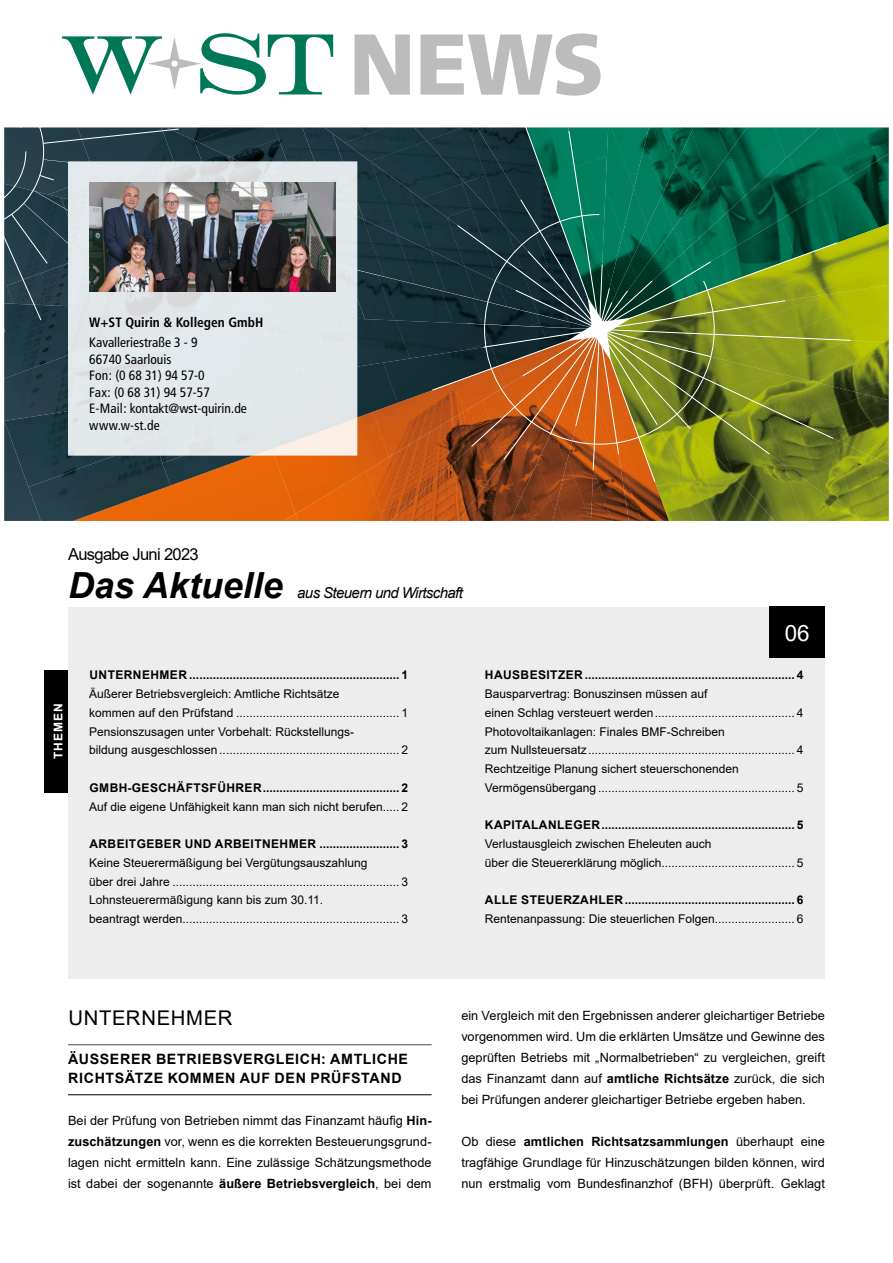
<style>
.page{position:relative;width:893px;height:1263px;background:#fff}
.page>*{position:absolute;margin:0;border:0;box-sizing:border-box;transform-origin:0 0}
.t1{font:900 86.1px "Frutiger";color:#bcbcbc}
.t2{font:italic 700 36px "Arial";color:#000}
.t3{font:22.5px "Arial";color:#fff}
.t4{font:20.25px "Arial";letter-spacing:.035em;color:#000}
.t5{font:16.5px "Arial";letter-spacing:-.04em;color:#000}
.t6{font:italic 15px "Arial";letter-spacing:-.04em;color:#000}
.t7{font:700 14.25px/19.5px "Arial";letter-spacing:.045em;color:#000}
.t8{font:condensed 13.5px/16.5px "Frutiger";color:#000}
.t9{font:700 condensed 13.5px "Frutiger";color:#000}
.t10{font:12.75px/21px "Arial";color:#000;text-align:justify}
.t11{font:12px/18.8px "Arial";color:#000}
.t12{font:700 12px "Arial";letter-spacing:.035em;color:#000}
.t13{font:700 12px "Arial";letter-spacing:.085em;color:#fff}
.s1{font-weight:700}
</style>
<div class="page">
<svg style="left:62px;top:33px;width:271px;height:62px"></svg>
<div style="left:171px;top:61px;width:7px;height:6px;background:#fff;border-radius:50%"></div>
<img style="left:831px;top:482px;width:30px;height:36px">
<img style="left:861px;top:482px;width:28px;height:39px">
<img style="left:774px;top:482px;width:9px;height:39px">
<img style="left:783px;top:482px;width:48px;height:39px">
<img style="left:820px;top:491px;width:38px;height:30px">
<svg style="left:857px;top:518px;width:4px;height:3px"></svg>
<img style="left:716px;top:482px;width:14px;height:39px">
<img style="left:730px;top:482px;width:44px;height:39px">
<img style="left:669px;top:482px;width:47px;height:39px">
<img style="left:599px;top:482px;width:70px;height:39px">
<svg style="left:4px;top:482px;width:595px;height:39px;background:#b65314"></svg>
<img style="left:4px;top:421px;width:64px;height:66px">
<img style="left:28px;top:455px;width:142px;height:66px">
<img style="left:162px;top:455px;width:91px;height:30px">
<img style="left:4px;top:332px;width:64px;height:23px">
<img style="left:4px;top:355px;width:64px;height:66px">
<img style="left:179px;top:141px;width:15px;height:21px">
<img style="left:194px;top:141px;width:34px;height:21px">
<img style="left:179px;top:128px;width:16px;height:13px">
<img style="left:195px;top:128px;width:33px;height:29px">
<div style="left:139px;top:388px;width:89px;height:67px;background:#e3e8eb"></div>
<img style="left:115px;top:441px;width:45px;height:14px">
<img style="left:184px;top:426px;width:44px;height:29px">
<div style="left:77px;top:332px;width:90px;height:72px;background:#e2e7ea"></div>
<div style="left:135px;top:313px;width:84px;height:83px;background:#e3e9ec"></div>
<img style="left:68px;top:347px;width:42px;height:49px">
<div style="left:193px;top:315px;width:35px;height:73px;background:#e3e9ec"></div>
<img style="left:68px;top:396px;width:45px;height:15px">
<img style="left:201px;top:384px;width:20px;height:7px">
<img style="left:179px;top:291px;width:9px;height:22px">
<img style="left:188px;top:291px;width:40px;height:24px">
<img style="left:179px;top:306px;width:10px;height:5px">
<img style="left:202px;top:162px;width:26px;height:21px">
<svg style="left:228px;top:128px;width:661px;height:354px;background:#5f7148"></svg>
<svg style="left:4px;top:128px;width:175px;height:204px;background:#697b83"></svg>
<img style="left:89px;top:183px;width:247px;height:108px">
<div style="left:68px;top:607px;width:757px;height:371px;background:#ededed"></div>
<hr style="left:68px;top:1044px;width:364px;height:1px;background:#4a4a49">
<hr style="left:68px;top:1094px;width:364px;height:1px;background:#000">
<div style="left:770px;top:607px;width:55px;height:51px;background:#000"></div>
<div style="left:45px;top:670px;width:23px;height:122px;background:#000"></div>
<h1 class="t1" style="left:349px;top:12px;width:257px">NEWS</h1>
<p class="t9" style="left:89px;top:314px;width:175px">W+ST Quirin &amp; Kollegen GmbH</p>
<p class="t8" style="left:89px;top:334px;width:159px">Kavalleriestraße 3 - 9<br>66740 Saarlouis<br>Fon: (0 68 31) 94 57-0<br>Fax: (0 68 31) 94 57-57<br>E-Mail: kontakt@wst-quirin.de www.w-st.de</p>
<h3 class="t5" style="left:68px;top:543px;width:132px">Ausgabe Juni 2023</h3>
<h2 class="t2" style="left:68px;top:561px;width:216px">Das Aktuelle</h2>
<p class="t6" style="left:297px;top:583px;width:167px">aus Steuern und Wirtschaft</p>
<h3 class="t3" style="left:785px;top:617px;width:27px">06</h3>
<p class="t13" style="left:50px;top:759px;width:57px;rotate:-90deg">THEMEN</p>
<p class="t12" style="left:90px;top:667px;width:320px">UNTERNEHMER ............................................................... 1</p>
<p class="t11" style="left:89px;top:684px;width:320px">Äußerer Betriebsvergleich: Amtliche Richtsätze<br>kommen auf den Prüfstand ................................................. 1<br>Pensionszusagen unter Vorbehalt: Rückstellungs-<br>bildung ausgeschlossen ...................................................... 2</p>
<p class="t12" style="left:89px;top:779px;width:320px">GMBH-GESCHÄFTSFÜHRER......................................... 2</p>
<p class="t11" style="left:89px;top:797px;width:320px">Auf die eigene Unfähigkeit kann man sich nicht berufen..... 2</p>
<p class="t12" style="left:89px;top:835px;width:320px">ARBEITGEBER UND ARBEITNEHMER ........................ 3</p>
<p class="t11" style="left:89px;top:853px;width:320px">Keine Steuerermäßigung bei Vergütungsauszahlung<br>über drei Jahre .................................................................... 3<br>Lohnsteuerermäßigung kann bis zum 30.11.<br>beantragt werden................................................................. 3</p>
<p class="t12" style="left:485px;top:667px;width:320px">HAUSBESITZER ............................................................... 4</p>
<p class="t11" style="left:485px;top:684px;width:320px">Bausparvertrag: Bonuszinsen müssen auf<br>einen Schlag versteuert werden.......................................... 4<br>Photovoltaikanlagen: Finales BMF-Schreiben<br>zum Nullsteuersatz.............................................................. 4<br>Rechtzeitige Planung sichert steuerschonenden Vermögensübergang ........................................................... 5</p>
<p class="t12" style="left:485px;top:817px;width:320px">KAPITALANLEGER.......................................................... 5</p>
<p class="t11" style="left:485px;top:834px;width:320px">Verlustausgleich zwischen Eheleuten auch<br>über die Steuererklärung möglich........................................ 5</p>
<p class="t12" style="left:485px;top:892px;width:320px">ALLE STEUERZAHLER................................................... 6</p>
<p class="t11" style="left:485px;top:909px;width:320px">Rentenanpassung: Die steuerlichen Folgen........................ 6</p>
<h3 class="t4" style="left:68px;top:1004px;width:166px">UNTERNEHMER</h3>
<p class="t7" style="left:68px;top:1049px;width:341px">ÄUSSERER BETRIEBSVERGLEICH: AMTLICHE<br>RICHTSÄTZE KOMMEN AUF DEN PRÜFSTAND</p>
<p class="t10" style="left:68px;top:1110px;width:365px">Bei der Prüfung von Betrieben nimmt das Finanzamt häufig <span class="s1">Hin&shy;zuschätzungen</span> vor, wenn es die korrekten Besteuerungsgrund&shy;lagen nicht ermitteln kann. Eine zulässige Schätzungsmethode ist dabei der sogenannte <span class="s1">äußere Betriebsvergleich</span>, bei dem</p>
<p class="t10" style="left:461px;top:1005px;width:365px">ein Vergleich mit den Ergebnissen anderer gleichartiger Betriebe vorgenommen wird. Um die erklärten Umsätze und Gewinne des geprüften Betriebs mit „Normalbetrieben“ zu vergleichen, greift das Finanzamt dann auf <span class="s1">amtliche Richtsätze</span> zurück, die sich bei Prüfungen anderer gleichartiger Betriebe ergeben haben.</p>
<p class="t10" style="left:461px;top:1131px;width:365px">Ob diese <span class="s1">amtlichen Richtsatzsammlungen</span> überhaupt eine tragfähige Grundlage für Hinzuschätzungen bilden können, wird nun erstmalig vom Bundesfinanzhof (BFH) überprüft. Geklagt</p>
</div>
